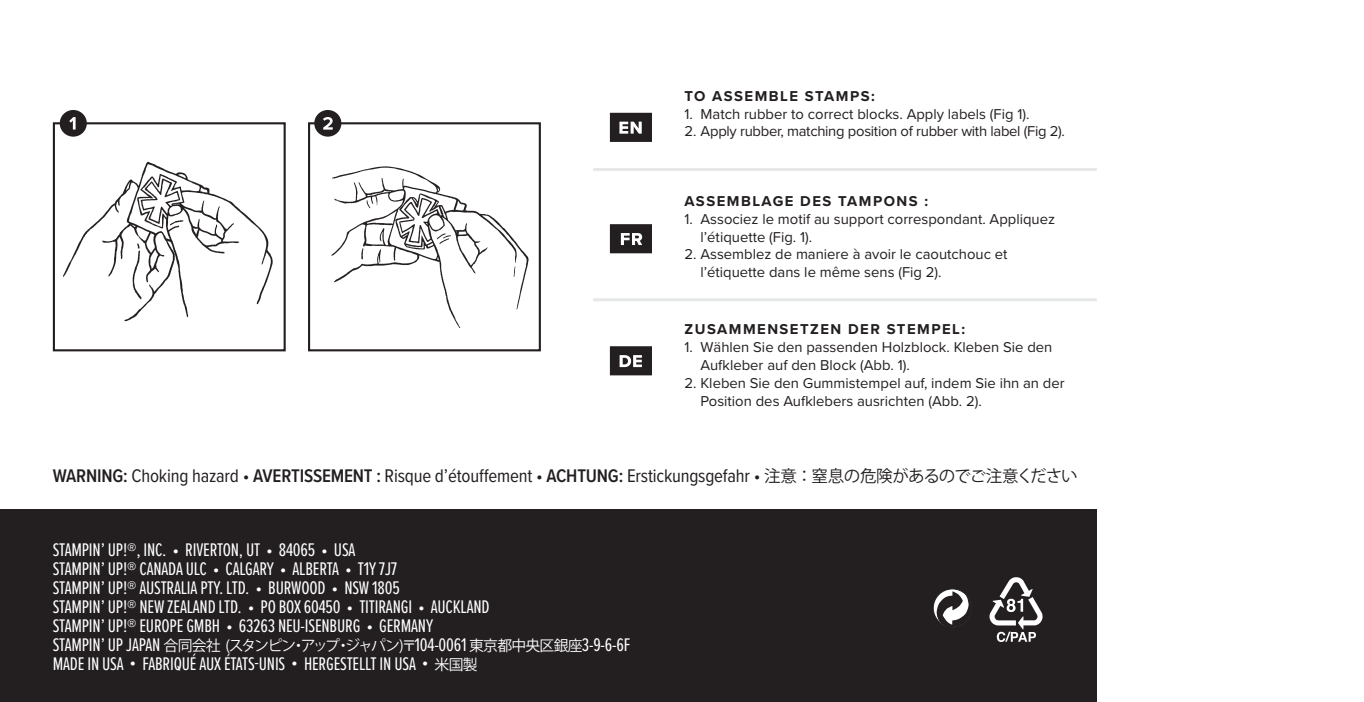
<style>
.page{position:relative;width:1364px;height:702px;background:#fff}
.page>*{position:absolute;margin:0;border:0;box-sizing:border-box;transform-origin:0 0}
.t1{font:18.9px "Proxima Nova Ex Cn";letter-spacing:-.01em;color:#fff}
.t2{font:18.9px "Proxima Nova Cond";letter-spacing:-.01em;color:#231f20}
.t3{font:14.7px/17.7px "Proxima Nova";color:#231f20}
.t4{font:700 14.7px "Proxima Nova";letter-spacing:.1em;color:#231f20}
.t5{font:14.7px "Proxima Nova";letter-spacing:-.02em;color:#231f20}
.s1{font-weight:600}
.s2{font-family:"Koz Go Pr 6 N";font-size:16.5px}
.s3{font-family:"Koz Go Pr 6 N";font-size:14.7px}
</style>
<div class="page">
<img style="left:63px;top:161px;width:210px;height:160px">
<div style="left:53px;top:122px;width:233px;height:229px;border:2px solid #231f20"></div>
<div style="left:60px;top:110px;width:27px;height:27px;background:#231f20;border-radius:50%"></div>
<svg style="left:69px;top:117px;width:7px;height:13px"></svg>
<img style="left:331px;top:166px;width:198px;height:162px">
<div style="left:308px;top:122px;width:233px;height:229px;border:2px solid #231f20"></div>
<div style="left:314px;top:110px;width:27px;height:27px;background:#231f20;border-radius:50%"></div>
<svg style="left:323px;top:117px;width:10px;height:13px"></svg>
<div style="left:0;top:509px;width:1096px;height:193px;background:#231f20"></div>
<svg style="left:933px;top:589px;width:38px;height:38px"></svg>
<div style="left:933px;top:589px;width:38px;height:38px;border:1px solid #231f20;border-radius:50%"></div>
<svg style="left:936px;top:591px;width:35px;height:36px"></svg>
<svg style="left:989px;top:577px;width:53px;height:65px"></svg>
<svg style="left:610px;top:113px;width:42px;height:29px"></svg>
<svg style="left:610px;top:224px;width:42px;height:29px"></svg>
<svg style="left:610px;top:346px;width:42px;height:29px"></svg>
<hr style="left:593px;top:168px;width:503px;height:3px;background:#e6e7e9">
<hr style="left:593px;top:298px;width:503px;height:3px;background:#e6e7e9">
<p class="t4" style="left:684px;top:85px;width:192px">TO ASSEMBLE STAMPS:</p>
<p class="t3" style="left:684px;top:104px;width:346px">1. Match rubber to correct blocks. Apply labels (Fig 1).</p>
<p class="t5" style="left:684px;top:121px;width:382px">2. Apply rubber, matching position of rubber with label (Fig 2).</p>
<p class="t4" style="left:684px;top:190px;width:245px">ASSEMBLAGE DES TAMPONS :</p>
<p class="t3" style="left:700px;top:209px;width:356px;text-indent:-16px">1. Associez le motif au support correspondant. Appliquez l’étiquette (Fig. 1).</p>
<p class="t3" style="left:700px;top:245px;width:309px;text-indent:-16px">2. Assemblez de maniere à avoir le caoutchouc et l’étiquette dans le même sens (Fig 2).</p>
<p class="t4" style="left:684px;top:319px;width:282px">ZUSAMMENSETZEN DER STEMPEL:</p>
<p class="t3" style="left:700px;top:338px;width:353px;text-indent:-16px">1. Wählen Sie den passenden Holzblock. Kleben Sie den<br>Aufkleber auf den Block (Abb. 1).</p>
<p class="t3" style="left:700px;top:373px;width:366px;text-indent:-16px">2. Kleben Sie den Gummistempel auf, indem Sie ihn an der<br>Position des Aufklebers ausrichten (Abb. 2).</p>
<p class="t2" style="left:53px;top:461px;width:1026px"><span class="s1">WARNING:</span> Choking hazard • <span class="s1">AVERTISSEMENT :</span> Risque d’étouffement • <span class="s1">ACHTUNG:</span> Erstickungsgefahr • <span class="s2">注意 ： 窒息の危険があるのでご注意ください</span></p>
<p class="t1" style="left:53px;top:536px;width:304px">STAMPIN’ UP!®, INC. • RIVERTON, UT • 84065 • USA</p>
<p class="t1" style="left:53px;top:555px;width:346px">STAMPIN’ UP!® CANADA ULC • CALGARY • ALBERTA • T1Y 7J7</p>
<p class="t1" style="left:53px;top:574px;width:348px">STAMPIN’ UP!® AUSTRALIA PTY. LTD. • BURWOOD • NSW 1805</p>
<p class="t1" style="left:53px;top:593px;width:438px">STAMPIN’ UP!® NEW ZEALAND LTD. • PO BOX 60450 • TITIRANGI • AUCKLAND</p>
<p class="t1" style="left:53px;top:612px;width:382px">STAMPIN’ UP!® EUROPE GMBH • 63263 NEU-ISENBURG • GERMANY</p>
<p class="t1" style="left:53px;top:631px;width:579px">STAMPIN’ UP JAPAN <span class="s3">合同会社 (スタンピン・アップ・ジャパン)〒</span>104-0061 <span class="s3">東京都中央区銀座</span>3-9-6-6F</p>
<p class="t1" style="left:53px;top:650px;width:426px">MADE IN USA • FABRIQUÉ AUX ÉTATS-UNIS • HERGESTELLT IN USA • <span class="s3">米国製</span></p>
</div>
